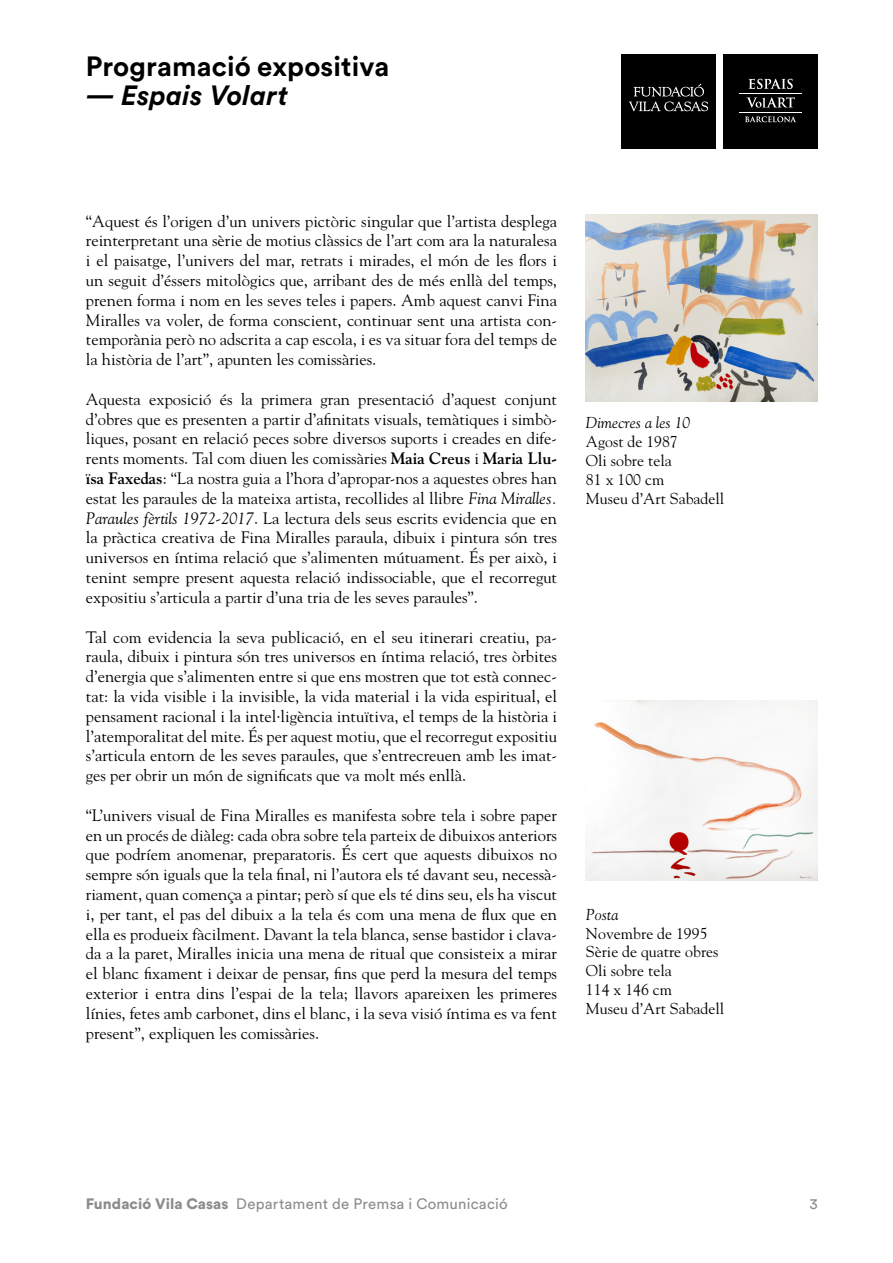
<style>
.page{position:relative;width:893px;height:1263px;background:#fff}
.page>*{position:absolute;margin:0;border:0;box-sizing:border-box;transform-origin:0 0}
.t1{font:700 27.6px "Circular Std";letter-spacing:.005em;color:#000}
.t2{font:italic 700 27.6px "Circular Std";letter-spacing:.005em;color:#000}
.Text_base{font:16.5px/19.8px "Goudy Std";color:#000;text-align:justify}
.Text_base-2{font:15.75px "Goudy Std";color:#000}
.Text_base-3{font:italic 15.75px "Goudy Std";color:#000}
.t3{font:15px "Circular Std";letter-spacing:.015em;color:#8c8c8c}
.s1{font-weight:700}
.s2{font-style:italic}
.s3{font-weight:900}
</style>
<div class="page">
<div style="left:621px;top:54px;width:95px;height:94px;background:#000"></div>
<svg style="left:629px;top:84px;width:79px;height:27px"></svg>
<div style="left:723px;top:54px;width:95px;height:94px;background:#000"></div>
<svg style="left:748px;top:79px;width:45px;height:10px"></svg>
<svg style="left:746px;top:97px;width:49px;height:11px"></svg>
<svg style="left:745px;top:116px;width:51px;height:6px"></svg>
<hr style="left:739px;top:93px;width:63px;height:1px;background:#fff">
<hr style="left:739px;top:112px;width:63px;height:1px;background:#fff">
<img style="left:586px;top:214px;width:232px;height:188px">
<img style="left:586px;top:700px;width:232px;height:181px">
<h1 class="t1" style="left:86px;top:49px;width:305px">Programació expositiva</h1>
<h1 class="t2" style="left:86px;top:78px;width:204px">— Espais Volart</h1>
<p class="Text_base" style="left:86px;top:211px;width:473px">“Aquest és l’origen d’un univers pictòric singular que l’artista desplega reinterpretant una sèrie de motius clàssics de l’art com ara la naturalesa i el paisatge, l’univers del mar, retrats i mirades, el món de les flors i un seguit d’éssers mitològics que, arribant des de més enllà del temps, prenen forma i nom en les seves teles i papers. Amb aquest canvi Fina Miralles va voler, de forma conscient, continuar sent una artista con&shy;temporània però no adscrita a cap escola, i es va situar fora del temps de la història de l’art”, apunten les comissàries.</p>
<p class="Text_base" style="left:86px;top:389px;width:473px">Aquesta exposició és la primera gran presentació d’aquest conjunt d’obres que es presenten a partir d’afinitats visuals, temàtiques i simbò&shy;liques, posant en relació peces sobre diversos suports i creades en dife&shy;rents moments. Tal com diuen les comissàries <span class="s1">Maia Creus</span> i <span class="s1">Maria Llu&shy;ïsa Faxedas</span>: “La nostra guia a l’hora d’apropar-nos a aquestes obres han estat les paraules de la mateixa artista, recollides al llibre <span class="s2">Fina Miralles.<br>Paraules fèrtils 1972-2017</span>. La lectura dels seus escrits evidencia que en la pràctica creativa de Fina Miralles paraula, dibuix i pintura són tres universos en íntima relació que s’alimenten mútuament. És per això, i tenint sempre present aquesta relació indissociable, que el recorregut expositiu s’articula a partir d’una tria de les seves paraules”.</p>
<p class="Text_base" style="left:86px;top:627px;width:473px">Tal com evidencia la seva publicació, en el seu itinerari creatiu, pa&shy;raula, dibuix i pintura són tres universos en íntima relació, tres òrbites d’energia que s’alimenten entre si que ens mostren que tot està connec&shy;tat: la vida visible i la invisible, la vida material i la vida espiritual, el pensament racional i la intel·ligència intuïtiva, el temps de la història i l’atemporalitat del mite. És per aquest motiu, que el recorregut expositiu s’articula entorn de les seves paraules, que s’entrecreuen amb les imat&shy;ges per obrir un món de significats que va molt més enllà.</p>
<p class="Text_base" style="left:86px;top:805px;width:473px">“L’univers visual de Fina Miralles es manifesta sobre tela i sobre paper en un procés de diàleg: cada obra sobre tela parteix de dibuixos anteriors que podríem anomenar, preparatoris. És cert que aquests dibuixos no sempre són iguals que la tela final, ni l’autora els té davant seu, necessà&shy;riament, quan comença a pintar; però sí que els té dins seu, els ha viscut i, per tant, el pas del dibuix a la tela és com una mena de flux que en ella es produeix fàcilment. Davant la tela blanca, sense bastidor i clava&shy;da a la paret, Miralles inicia una mena de ritual que consisteix a mirar el blanc fixament i deixar de pensar, fins que perd la mesura del temps exterior i entra dins l’espai de la tela; llavors apareixen les primeres línies, fetes amb carbonet, dins el blanc, i la seva visió íntima es va fent present”, expliquen les comissàries.</p>
<p class="Text_base-3" style="left:586px;top:413px;width:106px">Dimecres a les 10</p>
<p class="Text_base-2" style="left:586px;top:432px;width:93px">Agost de 1987</p>
<p class="Text_base-2" style="left:586px;top:451px;width:87px">Oli sobre tela</p>
<p class="Text_base-2" style="left:586px;top:470px;width:80px">81 x 100 cm</p>
<p class="Text_base-2" style="left:586px;top:489px;width:140px">Museu d’Art Sabadell</p>
<p class="Text_base-3" style="left:586px;top:905px;width:34px">Posta</p>
<p class="Text_base-2" style="left:586px;top:923px;width:123px">Novembre de 1995</p>
<p class="Text_base-2" style="left:586px;top:942px;width:134px">Sèrie de quatre obres</p>
<p class="Text_base-2" style="left:586px;top:961px;width:87px">Oli sobre tela</p>
<p class="Text_base-2" style="left:586px;top:980px;width:88px">114 x 146 cm</p>
<p class="Text_base-2" style="left:586px;top:999px;width:140px">Museu d’Art Sabadell</p>
<p class="t3" style="left:86px;top:1194px;width:423px"><span class="s3">Fundació Vila Casas</span> Departament de Premsa i Comunicació</p>
<p class="t3" style="left:809px;top:1194px;width:10px">3</p>
</div>
